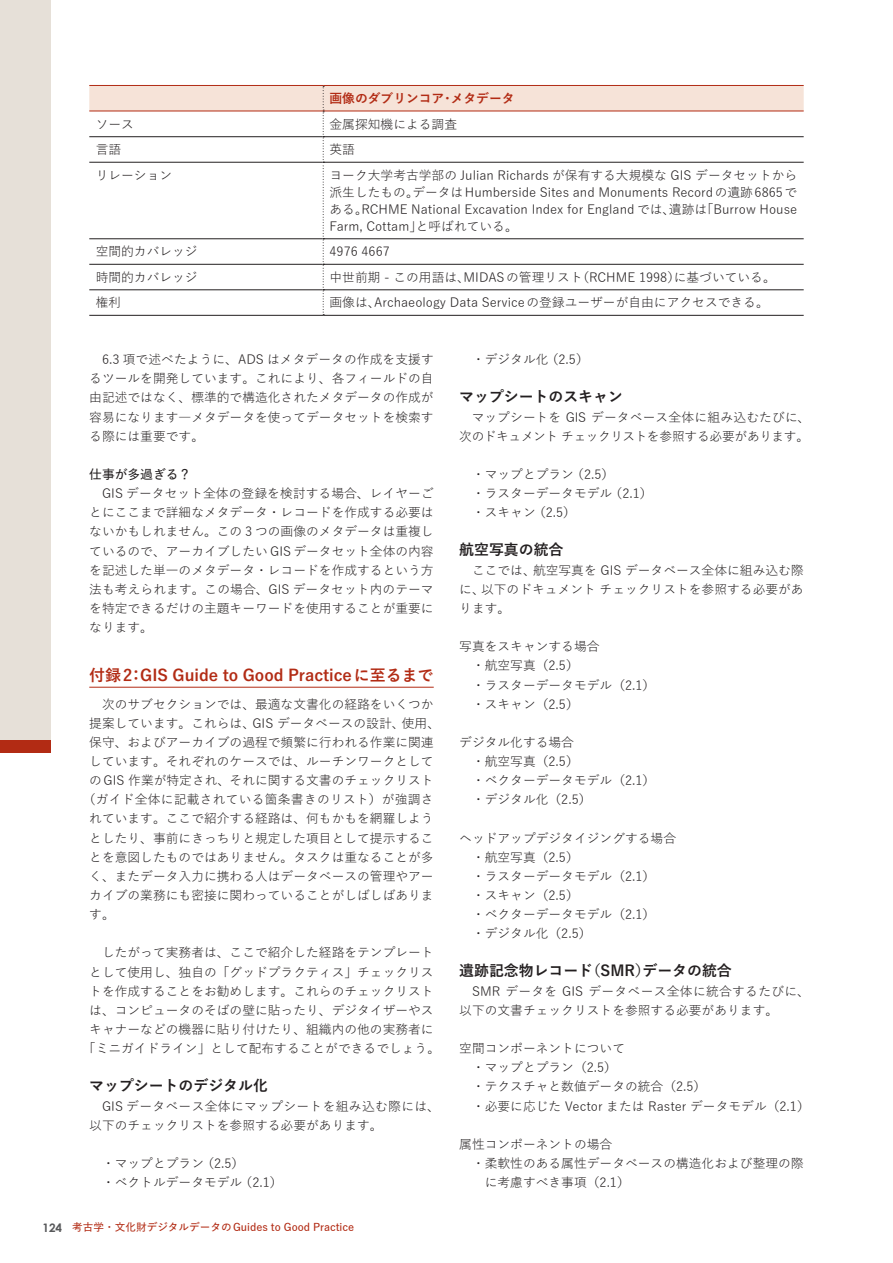
<style>
.page{position:relative;width:893px;height:1263px;background:#fff}
.page>*{position:absolute;margin:0;border:0;box-sizing:border-box;transform-origin:0 0}
.t1{font:700 15.9px "Yu Go Pr 6 N";color:#b22b14}
.t2{font:700 14.85px "Yu Go Pr 6 N";color:#231f20}
.t3{font:12.75px/19.2px "Yu Go Pr 6 N";color:#231f20}
.t4{font:12.75px "Yu Go Pr 6 N";letter-spacing:.02em;color:#231f20}
.t5{font:700 12.75px "Yu Go Pr 6 N";color:#b22b14}
.t6{font:600 12.75px "Yu Go Pr 6 N";color:#231f20}
.t7{font:600 10.65px "Yu Go Pr 6 N";color:#b22b14}
.s1{font-family:"Century Gothic";font-weight:700;font-size:11.7px;color:#57585a}
</style>
<div class="page">
<div style="left:0;top:0;width:51px;height:753px;background:#e6e0d8"></div>
<div style="left:0;top:740px;width:51px;height:13px;background:#b22b14"></div>
<hr style="left:323px;top:315px;width:481px;height:1px;background:#231f20">
<svg style="left:89px;top:85px;width:715px;height:230px"></svg>
<hr style="left:89px;top:315px;width:234px;height:1px;background:#231f20">
<hr style="left:89px;top:687px;width:345px;height:1px;background:#b22b14">
<p class="t5" style="left:330px;top:91px;width:186px">画像のダブリンコア・メタデータ</p>
<p class="t3" style="left:96px;top:113px;width:40px">ソース</p>
<p class="t3" style="left:330px;top:113px;width:129px">金属探知機による調査</p>
<p class="t3" style="left:96px;top:138px;width:27px">言語</p>
<p class="t3" style="left:330px;top:138px;width:27px">英語</p>
<p class="t3" style="left:96px;top:164px;width:78px">リレーション</p>
<p class="t3" style="left:330px;top:165px;width:469px;line-height:17px;text-align:justify">ヨーク大学考古学部の Julian Richards が保有する大規模な GIS データセットから派生したもの。データはHumberside Sites and Monuments Recordの遺跡6865である。RCHME National Excavation Index for England では、遺跡は「Burrow House Farm, Cottam」と呼ばれている。</p>
<p class="t3" style="left:96px;top:240px;width:104px">空間的カバレッジ</p>
<p class="t3" style="left:330px;top:240px;width:62px">4976 4667</p>
<p class="t3" style="left:96px;top:266px;width:104px">時間的カバレッジ</p>
<p class="t3" style="left:330px;top:266px;width:448px">中世前期 - この用語は、MIDASの管理リスト（RCHME 1998）に基づいている。</p>
<p class="t3" style="left:96px;top:291px;width:27px">権利</p>
<p class="t3" style="left:330px;top:291px;width:441px">画像は、Archaeology Data Serviceの登録ユーザーが自由にアクセスできる。</p>
<p class="t3" style="left:89px;top:348px;width:346px;text-align:justify;text-indent:13px">6.3 項で述べたように、ADS はメタデータの作成を支援するツールを開発しています。これにより、各フィールドの自由記述ではなく、標準的で構造化されたメタデータの作成が容易になります―メタデータを使ってデータセットを検索する際には重要です。</p>
<p class="t6" style="left:89px;top:462px;width:104px">仕事が多過ぎる？</p>
<p class="t3" style="left:102px;top:482px;width:333px">GIS データセット全体の登録を検討する場合、レイヤーご</p>
<p class="t3" style="left:89px;top:501px;width:346px">とにここまで詳細なメタデータ・レコードを作成する必要は</p>
<p class="t3" style="left:89px;top:520px;width:346px">ないかもしれません。この 3 つの画像のメタデータは重複し</p>
<p class="t3" style="left:89px;top:540px;width:346px">ているので、アーカイブしたい GIS データセット全体の内容</p>
<p class="t3" style="left:89px;top:559px;width:346px">を記述した単一のメタデータ・レコードを作成するという方</p>
<p class="t3" style="left:89px;top:578px;width:346px">法も考えられます。この場合、GIS データセット内のテーマ</p>
<p class="t3" style="left:89px;top:597px;width:346px">を特定できるだけの主題キーワードを使用することが重要に</p>
<p class="t3" style="left:89px;top:616px;width:65px">なります。</p>
<p class="t1" style="left:89px;top:666px;width:346px">付録2：GIS Guide to Good Practiceに至るまで</p>
<p class="t3" style="left:102px;top:693px;width:333px">次のサブセクションでは、最適な文書化の経路をいくつか</p>
<p class="t3" style="left:89px;top:712px;width:352px">提案しています。これらは、GIS データベースの設計、使用、</p>
<p class="t3" style="left:89px;top:731px;width:346px">保守、およびアーカイブの過程で頻繁に行われる作業に関連</p>
<p class="t3" style="left:89px;top:750px;width:346px">しています。それぞれのケースでは、ルーチンワークとして</p>
<p class="t3" style="left:89px;top:769px;width:346px">のGIS 作業が特定され、それに関する文書のチェックリスト</p>
<p class="t4" style="left:83px;top:788px;width:352px">（ガイド全体に記載されている箇条書きのリスト）が強調さ</p>
<p class="t3" style="left:89px;top:807px;width:346px">れています。ここで紹介する経路は、何もかもを網羅しよう</p>
<p class="t3" style="left:89px;top:827px;width:346px">としたり、事前にきっちりと規定した項目として提示するこ</p>
<p class="t3" style="left:89px;top:846px;width:346px">とを意図したものではありません。タスクは重なることが多</p>
<p class="t3" style="left:89px;top:865px;width:346px">く、またデータ入力に携わる人はデータベースの管理やアー</p>
<p class="t3" style="left:89px;top:884px;width:346px">カイブの業務にも密接に関わっていることがしばしばありま</p>
<p class="t3" style="left:89px;top:903px;width:27px">す。</p>
<p class="t3" style="left:102px;top:941px;width:333px">したがって実務者は、ここで紹介した経路をテンプレート</p>
<p class="t3" style="left:89px;top:961px;width:346px">として使用し、独自の「グッドプラクティス」チェックリス</p>
<p class="t3" style="left:89px;top:980px;width:346px">トを作成することをお勧めします。これらのチェックリスト</p>
<p class="t3" style="left:89px;top:999px;width:346px">は、コンピュータのそばの壁に貼ったり、デジタイザーやス</p>
<p class="t3" style="left:89px;top:1018px;width:346px">キャナーなどの機器に貼り付けたり、組織内の他の実務者に</p>
<p class="t3" style="left:83px;top:1037px;width:359px">「ミニガイドライン」として配布することができるでしょう。</p>
<p class="t2" style="left:89px;top:1077px;width:180px">マップシートのデジタル化</p>
<p class="t3" style="left:89px;top:1094px;width:352px;text-indent:13px">GIS データベース全体にマップシートを組み込む際には、以下のチェックリストを参照する必要があります。</p>
<p class="t3" style="left:102px;top:1152px;width:182px">・マップとプラン （2.5）<br>・ベクトルデータモデル （2.1）</p>
<p class="t7" style="left:43px;top:1217px;width:313px"><span class="s1">124</span> 考古学・文化財デジタルデータのGuides to Good Practice</p>
<p class="t3" style="left:472px;top:348px;width:118px">・デジタル化 （2.5）</p>
<p class="t2" style="left:459px;top:388px;width:165px">マップシートのスキャン</p>
<p class="t3" style="left:459px;top:406px;width:353px;text-align:right">マップシートを GIS データベース全体に組み込むたびに、次のドキュメント チェックリストを参照する必要があります。</p>
<p class="t3" style="left:472px;top:463px;width:182px">・マップとプラン （2.5）<br>・ラスターデータモデル （2.1）・スキャン （2.5）</p>
<p class="t2" style="left:459px;top:541px;width:106px">航空写真の統合</p>
<p class="t3" style="left:459px;top:559px;width:346px;text-align:justify;text-indent:13px">ここでは、航空写真を GIS データベース全体に組み込む際に、以下のドキュメント チェックリストを参照する必要があります。</p>
<p class="t3" style="left:472px;top:635px;width:185px;text-indent:-13px">写真をスキャンする場合<br>・航空写真（2.5）<br>・ラスターデータモデル（2.1）・スキャン（2.5）</p>
<p class="t3" style="left:472px;top:731px;width:185px;text-indent:-13px">デジタル化する場合<br>・航空写真（2.5）<br>・ベクターデータモデル（2.1）・デジタル化（2.5）</p>
<p class="t3" style="left:472px;top:827px;width:206px;text-indent:-13px">ヘッドアップデジタイジングする場合・航空写真（2.5）<br>・ラスターデータモデル（2.1）<br>・スキャン（2.5）<br>・ベクターデータモデル（2.1）<br>・デジタル化（2.5）</p>
<p class="t2" style="left:459px;top:962px;width:274px">遺跡記念物レコード（SMR）データの統合</p>
<p class="t3" style="left:459px;top:980px;width:352px;text-indent:13px">SMR データを GIS データベース全体に統合するたびに、以下の文書チェックリストを参照する必要があります。</p>
<p class="t3" style="left:472px;top:1037px;width:339px;text-indent:-13px">空間コンポーネントについて<br>・マップとプラン（2.5）<br>・テクスチャと数値データの統合（2.5）<br>・必要に応じた Vector または Raster データモデル（2.1）</p>
<p class="t3" style="left:459px;top:1133px;width:155px">属性コンポーネントの場合</p>
<p class="t3" style="left:472px;top:1152px;width:333px">・柔軟性のある属性データベースの構造化および整理の際</p>
<p class="t3" style="left:485px;top:1171px;width:147px">に考慮すべき事項（2.1）</p>
</div>
